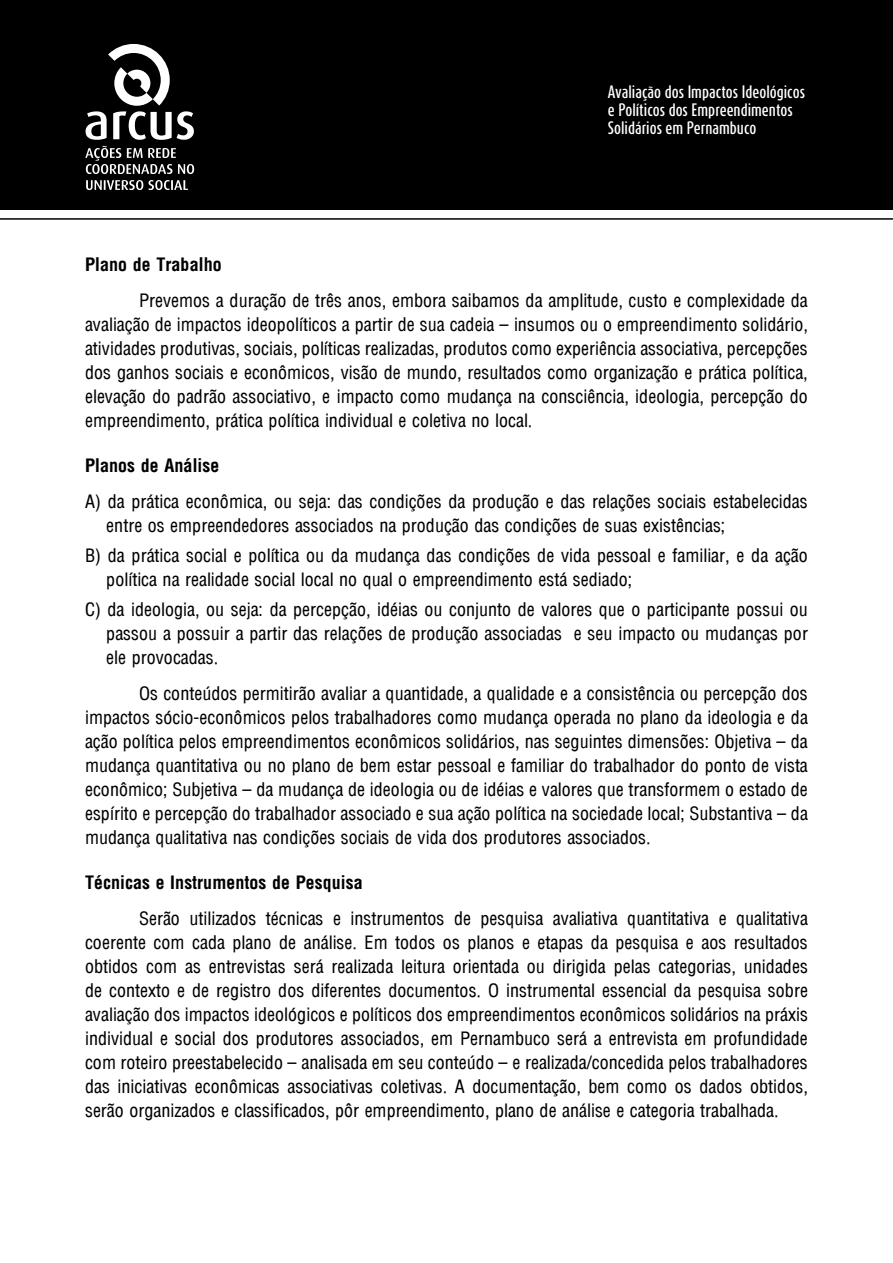
<style>
.page{position:relative;width:893px;height:1263px;background:#fff}
.page>*{position:absolute;margin:0;border:0;box-sizing:border-box;transform-origin:0 0}
.t1{font:18px/24px "Arena Condensed";color:#000;text-align:justify}
.t2{font:700 condensed 18px "Arena";color:#000}
.t3{font:500 15px/18px "Dax Compact";color:#fff}
</style>
<div class="page">
<div style="left:0;top:0;width:893px;height:210px;background:#000"></div>
<hr style="left:0;top:218px;width:893px;height:2px;background:#000">
<svg style="left:86px;top:44px;width:108px;height:96px"></svg>
<svg style="left:85px;top:146px;width:109px;height:44px"></svg>
<p class="t3" style="left:608px;top:82px;width:199px">Avaliação dos Impactos Ideológicos e Políticos dos Empreendimentos<br>Solidários em Pernambuco</p>
<p class="t2" style="left:85px;top:254px;width:138px">Plano de Trabalho</p>
<p class="t1" style="left:85px;top:289px;width:724px;text-indent:54px">Prevemos a duração de três anos, embora saibamos da amplitude, custo e complexidade da avaliação de impactos ideopolíticos a partir de sua cadeia – insumos ou o empreendimento solidário, atividades produtivas, sociais, políticas realizadas, produtos como experiência associativa, percepções dos ganhos sociais e econômicos, visão de mundo, resultados como organização e prática política, elevação do padrão associativo, e impacto como mudança na consciência, ideologia, percepção do empreendimento, prática política individual e coletiva no local.</p>
<p class="t2" style="left:85px;top:455px;width:136px">Planos de Análise</p>
<p class="t1" style="left:106px;top:490px;width:703px;text-indent:-21px">A) da prática econômica, ou seja: das condições da produção e das relações sociais estabelecidas entre os empreendedores associados na produção das condições de suas existências;</p>
<p class="t1" style="left:106px;top:544px;width:703px;text-indent:-21px">B) da prática social e política ou da mudança das condições de vida pessoal e familiar, e da ação política na realidade social local no qual o empreendimento está sediado;</p>
<p class="t1" style="left:106px;top:598px;width:703px;text-indent:-21px">C) da ideologia, ou seja: da percepção, idéias ou conjunto de valores que o participante possui ou passou a possuir a partir das relações de produção associadas e seu impacto ou mudanças por ele provocadas.</p>
<p class="t1" style="left:85px;top:682px;width:724px;text-indent:54px">Os conteúdos permitirão avaliar a quantidade, a qualidade e a consistência ou percepção dos impactos sócio-econômicos pelos trabalhadores como mudança operada no plano da ideologia e da ação política pelos empreendimentos econômicos solidários, nas seguintes dimensões: Objetiva – da mudança quantitativa ou no plano de bem estar pessoal e familiar do trabalhador do ponto de vista econômico; Subjetiva – da mudança de ideologia ou de idéias e valores que transformem o estado de espírito e percepção do trabalhador associado e sua ação política na sociedade local; Substantiva – da mudança qualitativa nas condições sociais de vida dos produtores associados.</p>
<p class="t2" style="left:85px;top:872px;width:279px">Técnicas e Instrumentos de Pesquisa</p>
<p class="t1" style="left:85px;top:907px;width:724px;text-indent:54px">Serão utilizados técnicas e instrumentos de pesquisa avaliativa quantitativa e qualitativa coerente com cada plano de análise. Em todos os planos e etapas da pesquisa e aos resultados obtidos com as entrevistas será realizada leitura orientada ou dirigida pelas categorias, unidades de contexto e de registro dos diferentes documentos. O instrumental essencial da pesquisa sobre avaliação dos impactos ideológicos e políticos dos empreendimentos econômicos solidários na práxis individual e social dos produtores associados, em Pernambuco será a entrevista em profundidade com roteiro preestabelecido – analisada em seu conteúdo – e realizada/concedida pelos trabalhadores das iniciativas econômicas associativas coletivas. A documentação, bem como os dados obtidos, serão organizados e classificados, pôr empreendimento, plano de análise e categoria trabalhada.</p>
</div>
